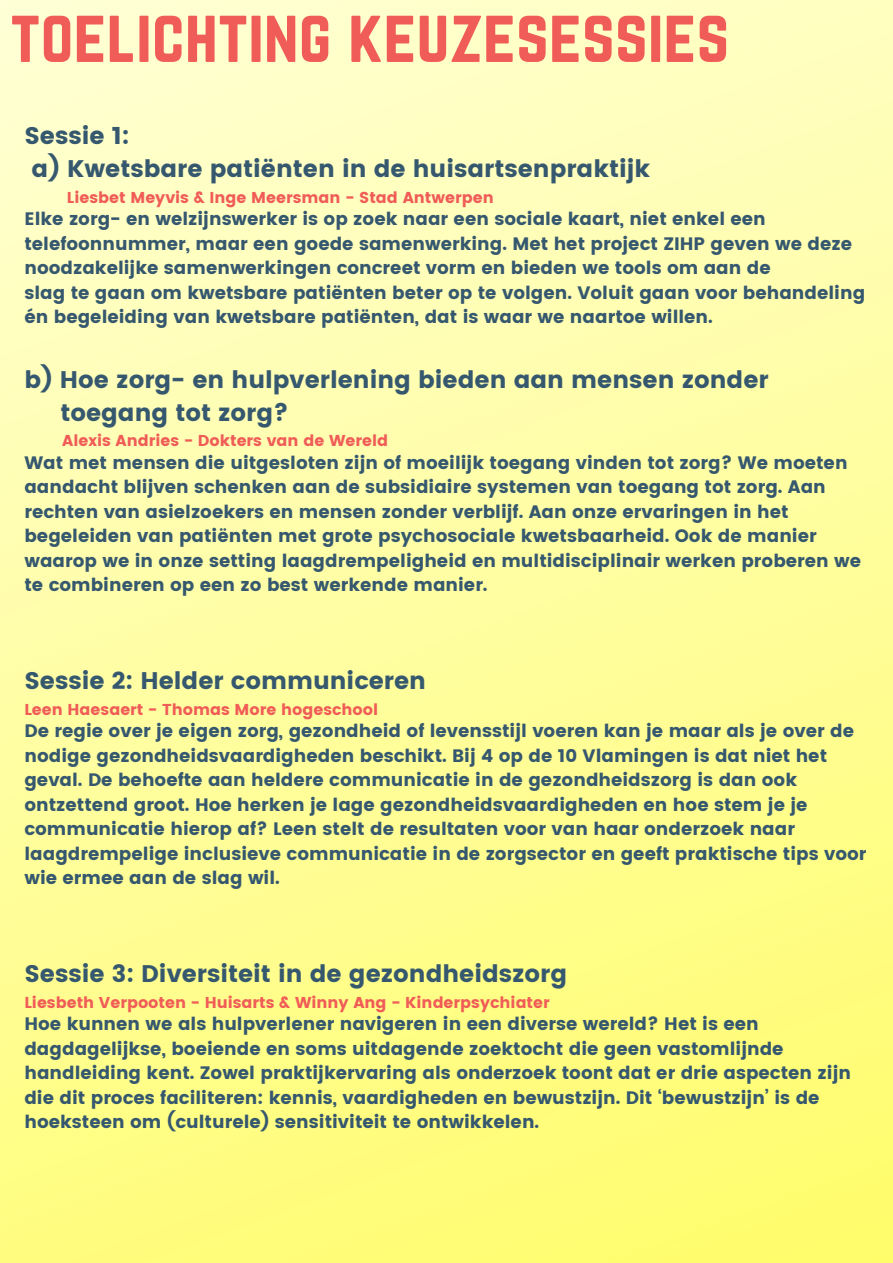
<style>
.page{position:relative;width:893px;height:1263px;background:#fff}
.page>*{position:absolute;margin:0;border:0;box-sizing:border-box;transform-origin:0 0}
.t1{font:66px "Norwester";color:#f05c57}
.t2{font:24px/33.3px "Poppins";color:#36586f}
.t3{font:18px/24.5px "Poppins";color:#36586f}
.t4{font:15.75px "Poppins";color:#f05c57}
</style>
<div class="page">
<img style="left:0;top:0;width:893px;height:1263px">
<h1 class="t1" style="left:10px;top:4px;width:720px">TOELICHTING KEUZESESSIES</h1>
<h2 class="t2" style="left:24px;top:119px;width:627px">Sessie 1:<br>a) Kwetsbare patiënten in de huisartsenpraktijk</h2>
<p class="t4" style="left:67px;top:188px;width:428px">Liesbet Meyvis &amp; Inge Meersman - Stad Antwerpen</p>
<p class="t3" style="left:24px;top:207px;width:842px">Elke zorg- en welzijnswerker is op zoek naar een sociale kaart, niet enkel een telefoonnummer, maar een goede samenwerking. Met het project ZIHP geven we deze noodzakelijke samenwerkingen concreet vorm en bieden we tools om aan de<br>slag te gaan om kwetsbare patiënten beter op te volgen. Voluit gaan voor behandeling én begeleiding van kwetsbare patiënten, dat is waar we naartoe willen.</p>
<h2 class="t2" style="left:60px;top:363px;width:710px;text-indent:-36px">b) Hoe zorg- en hulpverlening bieden aan mensen zonder toegang tot zorg?</h2>
<p class="t4" style="left:62px;top:432px;width:327px">Alexis Andries - Dokters van de Wereld</p>
<p class="t3" style="left:24px;top:450px;width:838px">Wat met mensen die uitgesloten zijn of moeilijk toegang vinden tot zorg? We moeten aandacht blijven schenken aan de subsidiaire systemen van toegang tot zorg. Aan rechten van asielzoekers en mensen zonder verblijf. Aan onze ervaringen in het begeleiden van patiënten met grote psychosociale kwetsbaarheid. Ook de manier waarop we in onze setting laagdrempeligheid en multidisciplinair werken proberen we te combineren op een zo best werkende manier.</p>
<h2 class="t2" style="left:24px;top:664px;width:403px">Sessie 2: Helder communiceren</h2>
<p class="t4" style="left:24px;top:700px;width:355px">Leen Haesaert - Thomas More hogeschool</p>
<p class="t3" style="left:24px;top:719px;width:843px">De regie over je eigen zorg, gezondheid of levensstijl voeren kan je maar als je over de nodige gezondheidsvaardigheden beschikt. Bij 4 op de 10 Vlamingen is dat niet het geval. De behoefte aan heldere communicatie in de gezondheidszorg is dan ook ontzettend groot. Hoe herken je lage gezondheidsvaardigheden en hoe stem je je communicatie hierop af? Leen stelt de resultaten voor van haar onderzoek naar laagdrempelige inclusieve communicatie in de zorgsector en geeft praktische tips voor wie ermee aan de slag wil.</p>
<h2 class="t2" style="left:24px;top:957px;width:544px">Sessie 3: Diversiteit in de gezondheidszorg</h2>
<p class="t4" style="left:24px;top:993px;width:527px">Liesbeth Verpooten - Huisarts &amp; Winny Ang - Kinderpsychiater</p>
<p class="t3" style="left:24px;top:1012px;width:828px">Hoe kunnen we als hulpverlener navigeren in een diverse wereld? Het is een dagdagelijkse, boeiende en soms uitdagende zoektocht die geen vastomlijnde handleiding kent. Zowel praktijkervaring als onderzoek toont dat er drie aspecten zijn die dit proces faciliteren: kennis, vaardigheden en bewustzijn. Dit ‘bewustzijn’ is de hoeksteen om (culturele) sensitiviteit te ontwikkelen.</p>
</div>
